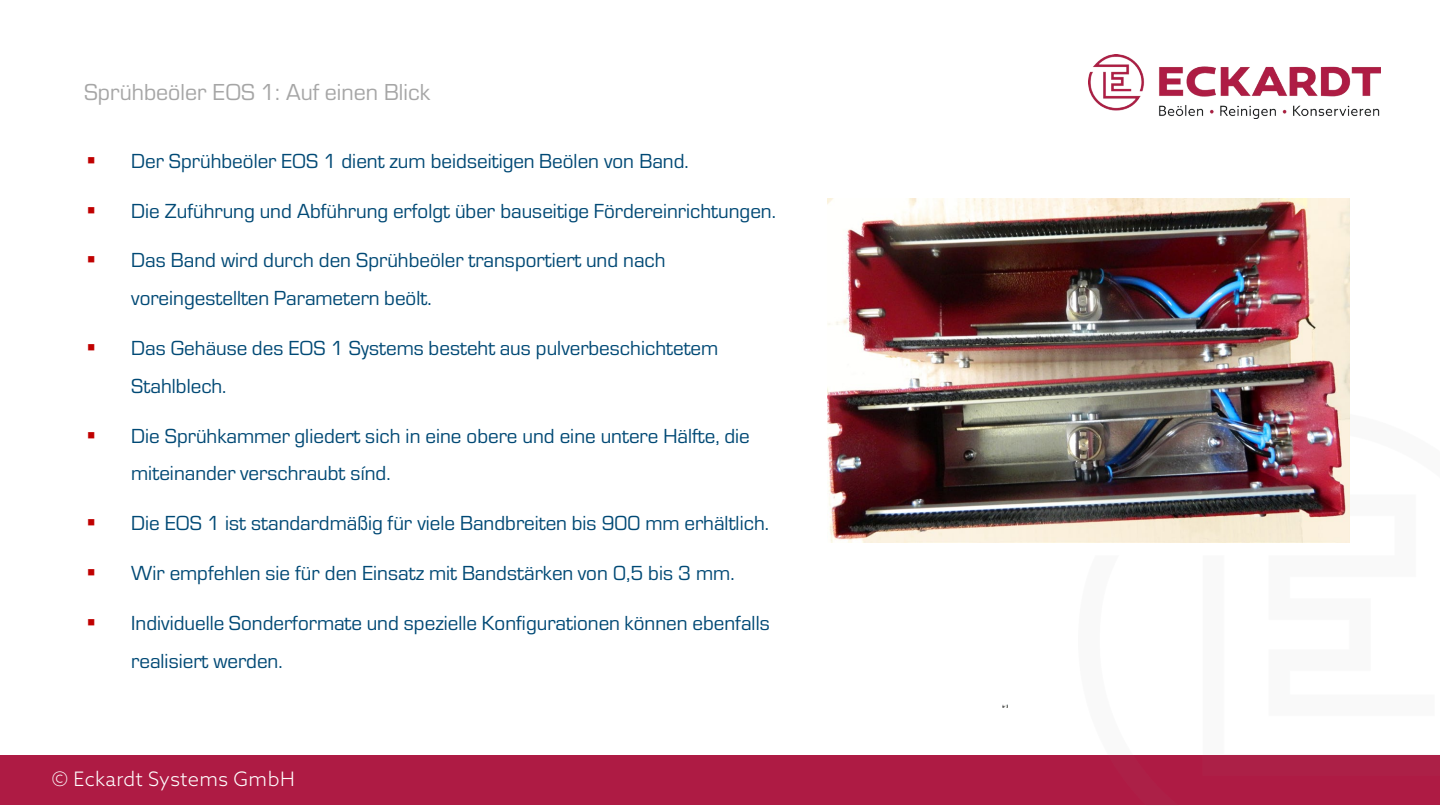
<style>
.page{position:relative;width:1440px;height:806px;background:#fff}
.page>*{position:absolute;margin:0;border:0;box-sizing:border-box;transform-origin:0 0}
.t1{font:24px "Eurostile";color:#a6a6a6}
.t2{font:21.2px/38px "Eurostile";color:#004975}
.t3{font:300 20px "Azo Sans";letter-spacing:.015em;color:#fff}
.s1{color:#c00000}
</style>
<div class="page">
<div style="left:0;top:756px;width:1440px;height:49px;background:#ae1b44"></div>
<img style="left:1088px;top:54px;width:292px;height:65px">
<img style="left:1079px;top:542px;width:361px;height:214px">
<img style="left:827px;top:199px;width:523px;height:343px">
<p class="t1" style="left:84px;top:76px;width:348px">Sprühbeöler EOS 1: Auf einen Blick</p>
<p class="t2" style="left:86px;top:141px;width:604px"><span class="s1">▪</span> Der Sprühbeöler EOS 1 dient zum beidseitigen Beölen von Band.</p>
<p class="t2" style="left:86px;top:191px;width:691px"><span class="s1">▪</span> Die Zuführung und Abführung erfolgt über bauseitige Fördereinrichtungen.</p>
<p class="t2" style="left:131px;top:240px;width:536px;text-indent:-45px"><span class="s1">▪</span> Das Band wird durch den Sprühbeöler transportiert und nach voreingestellten Parametern beölt.</p>
<p class="t2" style="left:131px;top:328px;width:588px;text-indent:-45px"><span class="s1">▪</span> Das Gehäuse des EOS 1 Systems besteht aus pulverbeschichtetem<br>Stahlblech.</p>
<p class="t2" style="left:131px;top:415px;width:620px;text-indent:-45px"><span class="s1">▪</span> Die Sprühkammer gliedert sich in eine obere und eine untere Hälfte, die miteinander verschraubt sínd.</p>
<p class="t2" style="left:86px;top:503px;width:684px"><span class="s1">▪</span> Die EOS 1 ist standardmäßig für viele Bandbreiten bis 900 mm erhältlich.</p>
<p class="t2" style="left:86px;top:553px;width:650px"><span class="s1">▪</span> Wir empfehlen sie für den Einsatz mit Bandstärken von 0,5 bis 3 mm.</p>
<p class="t2" style="left:131px;top:603px;width:640px;text-indent:-45px"><span class="s1">▪</span> Individuelle Sonderformate und spezielle Konfigurationen können ebenfalls realisiert werden.</p>
<p class="t3" style="left:52px;top:766px;width:244px">© Eckardt Systems GmbH</p>
</div>
